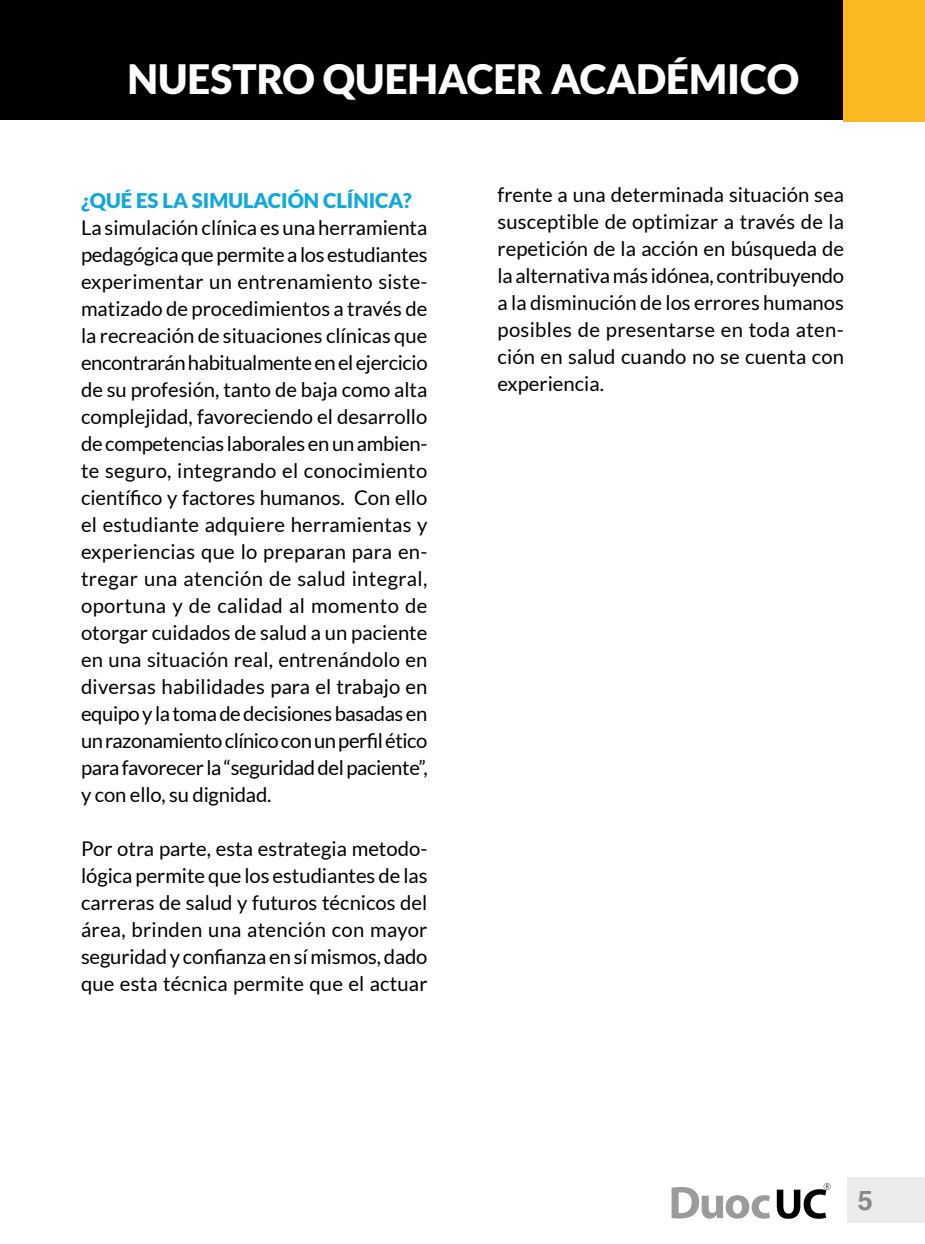
<style>
.page{position:relative;width:925px;height:1244px;background:#fff}
.page>*{position:absolute;margin:0;border:0;box-sizing:border-box;transform-origin:0 0}
.t1{font:900 40.5px "Lato";color:#fff}
.t2{font:700 27px "Helvetica";color:#87888a}
.t3{font:20.25px/27px "Lato";color:#000;text-align:justify}
.t4{font:900 20.25px "Lato";color:#0fa7dc}
</style>
<div class="page">
<div style="left:847px;top:1177px;width:78px;height:46px;background:#ebebec"></div>
<svg style="left:671px;top:1187px;width:99px;height:31px"></svg>
<svg style="left:777px;top:1183px;width:53px;height:36px"></svg>
<div style="left:0;top:0;width:925px;height:119px;background:#000"></div>
<div style="left:844px;top:0;width:81px;height:121px;background:#fab821"></div>
<h1 class="t1" style="left:128px;top:55px;width:673px">NUESTRO QUEHACER ACADÉMICO</h1>
<p class="t4" style="left:81px;top:189px;width:332px">¿QUÉ ES LA SIMULACIÓN CLÍNICA?</p>
<p class="t3" style="left:81px;top:214px;width:348px">La simulación clínica es una herramienta pedagógica que permite a los estudiantes experimentar un entrenamiento siste&shy;matizado de procedimientos a través de la recreación de situaciones clínicas que encontrarán habitualmente en el ejercicio de su profesión, tanto de baja como alta complejidad, favoreciendo el desarrollo de competencias laborales en un ambien&shy;te seguro, integrando el conocimiento científico y factores humanos. Con ello el estudiante adquiere herramientas y experiencias que lo preparan para en&shy;tregar una atención de salud integral, oportuna y de calidad al momento de otorgar cuidados de salud a un paciente en una situación real, entrenándolo en diversas habilidades para el trabajo en equipo y la toma de decisiones basadas en un razonamiento clínico con un perfil ético para favorecer la “seguridad del paciente”, y con ello, su dignidad.</p>
<p class="t3" style="left:81px;top:835px;width:348px">Por otra parte, esta estrategia metodo&shy;lógica permite que los estudiantes de las carreras de salud y futuros técnicos del área, brinden una atención con mayor seguridad y confianza en sí mismos, dado que esta técnica permite que el actuar</p>
<p class="t3" style="left:497px;top:181px;width:348px">frente a una determinada situación sea susceptible de optimizar a través de la repetición de la acción en búsqueda de la alternativa más idónea, contribuyendo a la disminución de los errores humanos posibles de presentarse en toda aten&shy;ción en salud cuando no se cuenta con experiencia.</p>
<h2 class="t2" style="left:858px;top:1178px;width:17px">5</h2>
</div>
